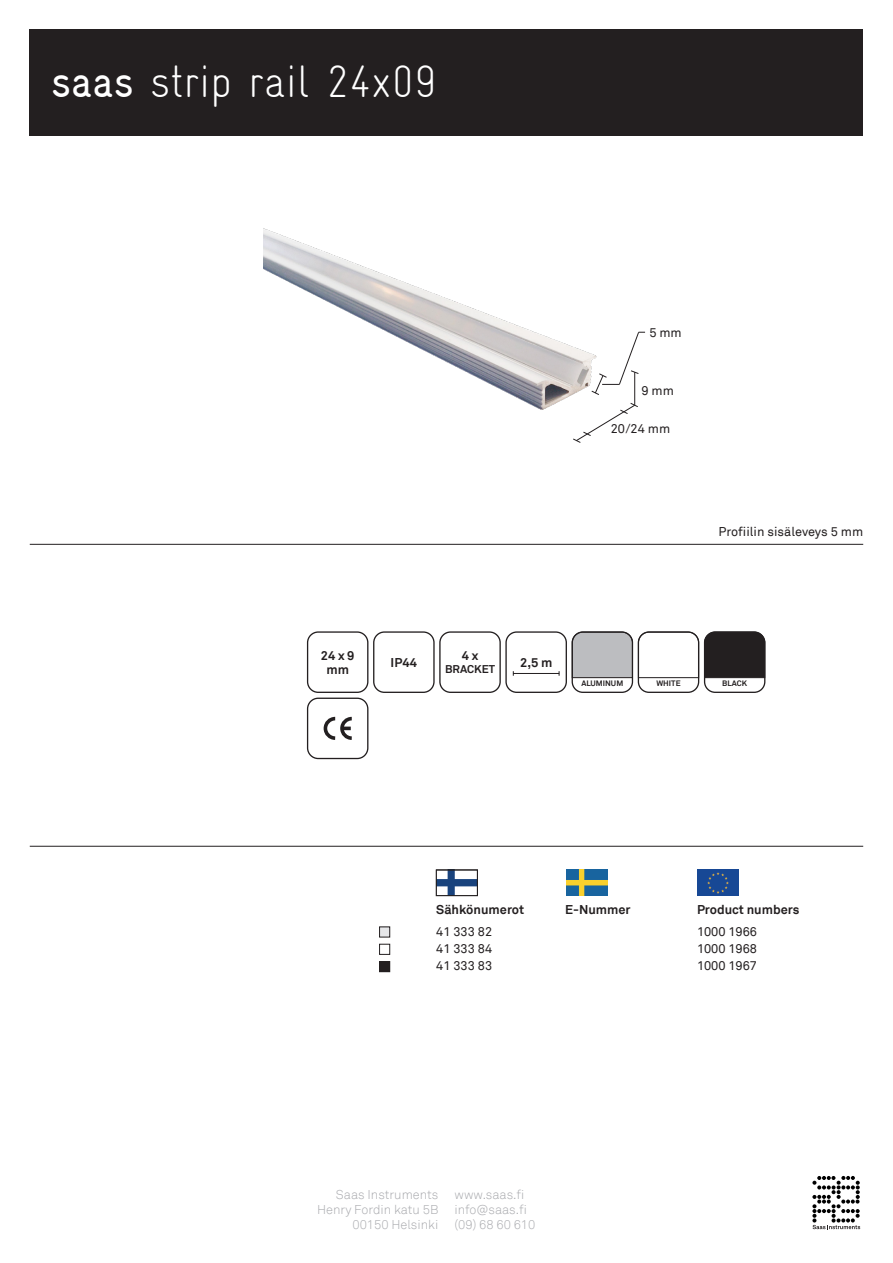
<style>
.page{position:relative;width:893px;height:1263px;background:#fff}
.page>*{position:absolute;margin:0;border:0;box-sizing:border-box;transform-origin:0 0}
.t1{font:300 condensed 45px "Gravur";color:#fff}
.t2{font:12.75px "Akkurat";color:#231f20}
.t3{font:300 12.75px "Akkurat";color:#a8a9ad}
.t4{font:700 12.75px "Akkurat";color:#231f20}
.t5{font:700 11.25px "Akkurat";color:#231f20}
.t6{font:700 7.8px "Akkurat";color:#231f20}
.s1{font-weight:400}
</style>
<div class="page">
<div style="left:30px;top:30px;width:833px;height:106px;background:#231f20"></div>
<hr style="left:30px;top:544px;width:833px;height:1px;background:#231f20">
<hr style="left:30px;top:846px;width:833px;height:1px;background:#231f20">
<div style="left:307px;top:631px;width:61px;height:62px;border:1px solid #231f20;border-radius:11px"></div>
<div style="left:373px;top:631px;width:62px;height:62px;border:1px solid #231f20;border-radius:11px"></div>
<svg style="left:812px;top:1176px;width:48px;height:53px"></svg>
<div style="left:439px;top:631px;width:62px;height:62px;border:1px solid #231f20;border-radius:11px"></div>
<div style="left:572px;top:631px;width:61px;height:62px;border:1px solid #231f20;border-radius:11px"></div>
<div style="left:505px;top:631px;width:62px;height:62px;border:1px solid #231f20;border-radius:11px"></div>
<hr style="left:513px;top:673px;width:46px;height:1px;background:#231f20">
<svg style="left:323px;top:716px;width:29px;height:24px"></svg>
<div style="left:307px;top:698px;width:61px;height:61px;border:1px solid #231f20;border-radius:11px"></div>
<div style="left:638px;top:631px;width:61px;height:62px;border:1px solid #231f20;border-radius:11px"></div>
<svg style="left:572px;top:632px;width:193px;height:46px"></svg>
<div style="left:704px;top:631px;width:61px;height:62px;border:1px solid #231f20;border-radius:11px"></div>
<img style="left:697px;top:870px;width:41px;height:26px">
<img style="left:438px;top:872px;width:37px;height:22px">
<div style="left:436px;top:870px;width:42px;height:26px;border:1px solid #231f20"></div>
<img style="left:567px;top:870px;width:41px;height:26px">
<div style="left:380px;top:927px;width:10px;height:10px;background:#e6e7e9"></div>
<div style="left:379px;top:927px;width:11px;height:10px;border:1px solid #231f20"></div>
<div style="left:379px;top:944px;width:11px;height:10px;border:1px solid #231f20"></div>
<div style="left:380px;top:961px;width:10px;height:11px;background:#231f20"></div>
<div style="left:379px;top:961px;width:11px;height:11px;border:1px solid #231f20"></div>
<img style="left:264px;top:228px;width:377px;height:214px">
<p class="t1" style="left:51px;top:57px;width:387px"><span class="s1">saas</span> strip rail 24x09</p>
<p class="t2" style="left:649px;top:325px;width:34px">5 mm</p>
<p class="t2" style="left:641px;top:383px;width:34px">9 mm</p>
<p class="t2" style="left:611px;top:421px;width:61px">20/24 mm</p>
<p class="t2" style="left:719px;top:524px;width:146px">Profiilin sisäleveys 5 mm</p>
<p class="t4" style="left:321px;top:647px;width:35px">24 x 9</p>
<p class="t4" style="left:326px;top:661px;width:24px">mm</p>
<p class="t4" style="left:391px;top:654px;width:28px">IP44</p>
<p class="t4" style="left:462px;top:648px;width:18px">4 x</p>
<p class="t5" style="left:445px;top:662px;width:51px">BRACKET</p>
<p class="t4" style="left:520px;top:654px;width:34px">2,5 m</p>
<p class="t6" style="left:581px;top:679px;width:43px">ALUMINUM</p>
<p class="t6" style="left:656px;top:679px;width:26px">WHITE</p>
<p class="t6" style="left:722px;top:679px;width:26px">BLACK</p>
<p class="t4" style="left:436px;top:901px;width:89px">Sähkönumerot</p>
<p class="t4" style="left:565px;top:901px;width:67px">E-Nummer</p>
<p class="t4" style="left:697px;top:901px;width:104px">Product numbers</p>
<p class="t2" style="left:697px;top:924px;width:62px">1000 1966</p>
<p class="t2" style="left:697px;top:941px;width:62px">1000 1968</p>
<p class="t2" style="left:697px;top:958px;width:62px">1000 1967</p>
<p class="t2" style="left:436px;top:924px;width:57px">41 333 82</p>
<p class="t2" style="left:436px;top:941px;width:57px">41 333 84</p>
<p class="t2" style="left:436px;top:958px;width:57px">41 333 83</p>
<p class="t3" style="left:336px;top:1187px;width:104px">Saas Instruments</p>
<p class="t3" style="left:317px;top:1202px;width:123px">Henry Fordin katu 5B</p>
<p class="t3" style="left:352px;top:1217px;width:87px">00150 Helsinki</p>
<p class="t3" style="left:455px;top:1187px;width:71px">www.saas.fi</p>
<p class="t3" style="left:455px;top:1202px;width:74px">info@saas.fi</p>
<p class="t3" style="left:455px;top:1217px;width:82px">(09) 68 60 610</p>
</div>
